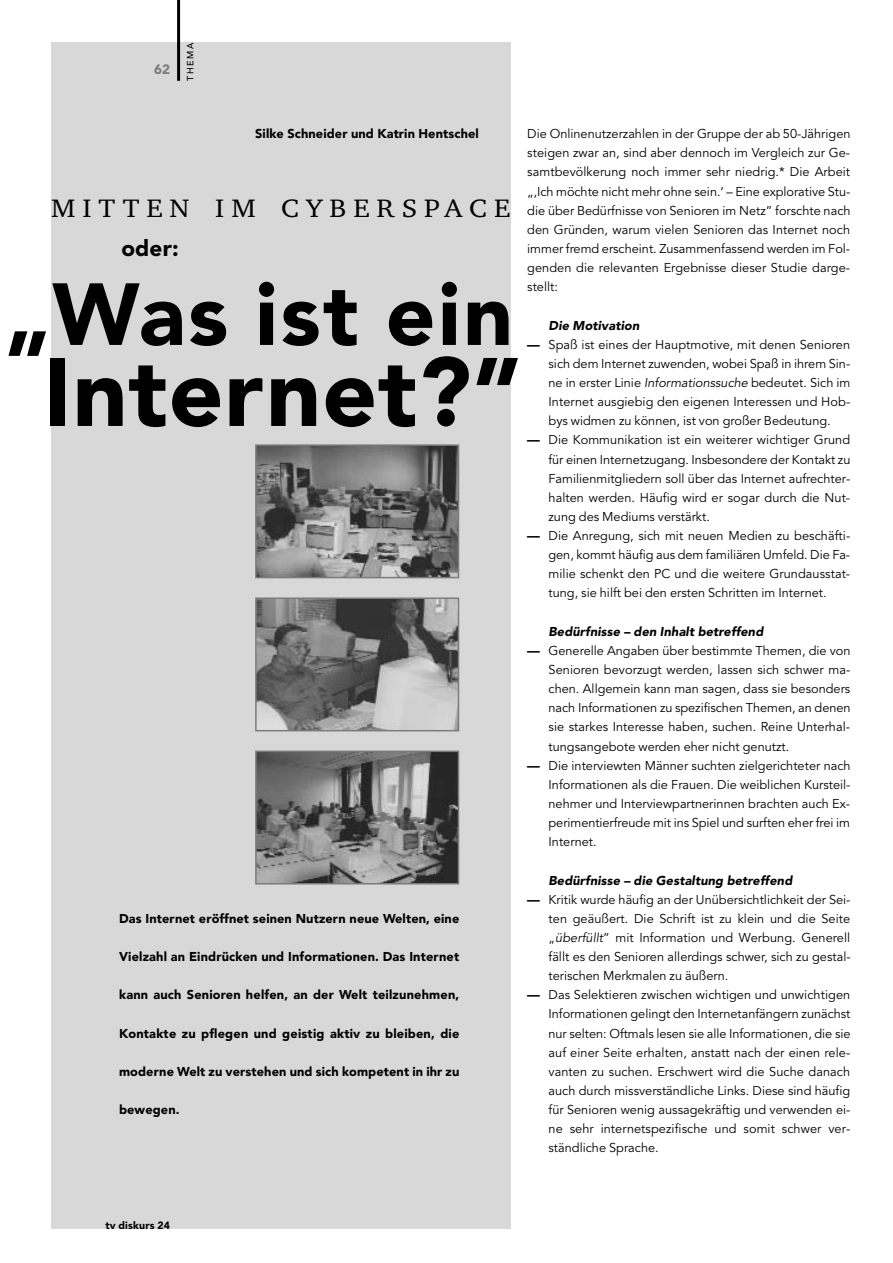
<style>
.page{position:relative;width:893px;height:1263px;background:#fff}
.page>*{position:absolute;margin:0;border:0;box-sizing:border-box;transform-origin:0 0}
.t1{font:900 96px "Avenir";letter-spacing:.01em;color:#000}
.t2{font:900 87px "Avenir";letter-spacing:.03em;color:#000}
.t3{font:25.95px "Charter BT";letter-spacing:.25em;color:#000;scale:1.08 1}
.t4{font:900 22.5px "Avenir";color:#000}
.t5{font:900 13.5px "Avenir";color:#7c7c7c}
.t6{font:12.75px/19.2px "Avenir";color:#000;text-align:justify}
.t7{font:900 12.75px "Avenir";letter-spacing:.01em;color:#000}
.t8{font:italic 900 12.75px "Avenir";letter-spacing:.01em;color:#000}
.t9{font:900 10.5px "Avenir";letter-spacing:.02em;color:#000}
.t10{font:500 9px "Avenir";letter-spacing:.165em;color:#000}
.s1{font-weight:900}
.s2{font-style:italic}
</style>
<div class="page">
<div style="left:51px;top:43px;width:459px;height:1186px;background:#d8d8d8"></div>
<hr style="left:177px;top:0;width:3px;height:81px;background:#000">
<img style="left:258px;top:447px;width:198px;height:128px">
<div style="left:255px;top:444px;width:204px;height:134px;border:2px solid #7c7c7c"></div>
<img style="left:258px;top:600px;width:198px;height:128px">
<div style="left:255px;top:597px;width:204px;height:134px;border:2px solid #7c7c7c"></div>
<img style="left:258px;top:753px;width:198px;height:128px">
<div style="left:255px;top:750px;width:204px;height:134px;border:2px solid #7c7c7c"></div>
<p class="t5" style="left:154px;top:64px;width:17px">62</p>
<p class="t10" style="left:187px;top:81px;width:39px;rotate:-90deg">THEMA</p>
<p class="t7" style="left:255px;top:129px;width:225px">Silke Schneider und Katrin Hentschel</p>
<h3 class="t3" style="left:51px;top:198px;width:427px">MITTEN IM CYBERSPACE</h3>
<h3 class="t4" style="left:121px;top:239px;width:59px">oder:</h3>
<h2 class="t2" style="left:5px;top:279px;width:510px">„Was ist ein</h2>
<h1 class="t1" style="left:43px;top:353px;width:480px">Internet?”</h1>
<p class="t7" style="left:119px;top:913px;width:342px">Das Internet eröffnet seinen Nutzern neue Welten, eine</p>
<p class="t7" style="left:119px;top:951px;width:342px">Vielzahl an Eindrücken und Informationen. Das Internet</p>
<p class="t7" style="left:119px;top:990px;width:342px">kann auch Senioren helfen, an der Welt teilzunehmen,</p>
<p class="t7" style="left:119px;top:1028px;width:342px">Kontakte zu pflegen und geistig aktiv zu bleiben, die</p>
<p class="t7" style="left:119px;top:1066px;width:342px">moderne Welt zu verstehen und sich kompetent in ihr zu</p>
<p class="t7" style="left:119px;top:1104px;width:62px">bewegen.</p>
<p class="t6" style="left:527px;top:125px;width:325px">Die Onlinenutzerzahlen in der Gruppe der ab 50-Jährigen steigen zwar an, sind aber dennoch im Vergleich zur Ge&shy;samtbevölkerung noch immer sehr niedrig.* Die Arbeit „‚Ich möchte nicht mehr ohne sein.‘ – Eine explorative Stu&shy;die über Bedürfnisse von Senioren im Netz” forschte nach den Gründen, warum vielen Senioren das Internet noch immer fremd erscheint. Zusammenfassend werden im Fol&shy;genden die relevanten Ergebnisse dieser Studie darge&shy;stellt:</p>
<p class="t8" style="left:549px;top:320px;width:92px">Die Motivation</p>
<p class="t6" style="left:549px;top:336px;width:303px;text-indent:-21px"><span class="s1">—</span> Spaß ist eines der Hauptmotive, mit denen Senioren sich dem Internet zuwenden, wobei Spaß in ihrem Sin&shy;ne in erster Linie <span class="s2">Informationssuche</span> bedeutet. Sich im Internet ausgiebig den eigenen Interessen und Hob&shy;bys widmen zu können, ist von großer Bedeutung.</p>
<p class="t6" style="left:549px;top:431px;width:303px;text-indent:-21px"><span class="s1">—</span> Die Kommunikation ist ein weiterer wichtiger Grund für einen Internetzugang. Insbesondere der Kontakt zu Familienmitgliedern soll über das Internet aufrechter&shy;halten werden. Häufig wird er sogar durch die Nut&shy;zung des Mediums verstärkt.</p>
<p class="t6" style="left:549px;top:527px;width:303px;text-indent:-21px"><span class="s1">—</span> Die Anregung, sich mit neuen Medien zu beschäfti&shy;gen, kommt häufig aus dem familiären Umfeld. Die Fa&shy;milie schenkt den PC und die weitere Grundausstat&shy;tung, sie hilft bei den ersten Schritten im Internet.</p>
<p class="t8" style="left:549px;top:626px;width:216px">Bedürfnisse – den Inhalt betreffend</p>
<p class="t6" style="left:549px;top:642px;width:304px;text-indent:-21px"><span class="s1">—</span> Generelle Angaben über bestimmte Themen, die von Senioren bevorzugt werden, lassen sich schwer ma&shy;chen. Allgemein kann man sagen, dass sie besonders nach Informationen zu spezifischen Themen, an denen sie starkes Interesse haben, suchen. Reine Unterhal&shy;tungsangebote werden eher nicht genutzt.</p>
<p class="t6" style="left:549px;top:757px;width:304px;text-indent:-21px"><span class="s1">—</span> Die interviewten Männer suchten zielgerichteter nach Informationen als die Frauen. Die weiblichen Kursteil&shy;nehmer und Interviewpartnerinnen brachten auch Ex&shy;perimentierfreude mit ins Spiel und surften eher frei im Internet.</p>
<p class="t8" style="left:549px;top:875px;width:245px">Bedürfnisse – die Gestaltung betreffend</p>
<p class="t6" style="left:549px;top:891px;width:304px;text-indent:-21px"><span class="s1">—</span> Kritik wurde häufig an der Unübersichtlichkeit der Sei&shy;ten geäußert. Die Schrift ist zu klein und die Seite „<span class="s2">überfüllt</span>” mit Information und Werbung. Generell fällt es den Senioren allerdings schwer, sich zu gestal&shy;terischen Merkmalen zu äußern.</p>
<p class="t6" style="left:549px;top:986px;width:303px;text-indent:-21px"><span class="s1">—</span> Das Selektieren zwischen wichtigen und unwichtigen Informationen gelingt den Internetanfängern zunächst nur selten: Oftmals lesen sie alle Informationen, die sie auf einer Seite erhalten, anstatt nach der einen rele&shy;vanten zu suchen. Erschwert wird die Suche danach auch durch missverständliche Links. Diese sind häufig für Senioren wenig aussagekräftig und verwenden ei&shy;ne sehr internetspezifische und somit schwer ver&shy;ständliche Sprache.</p>
<p class="t9" style="left:105px;top:1221px;width:66px">tv diskurs 24</p>
</div>
